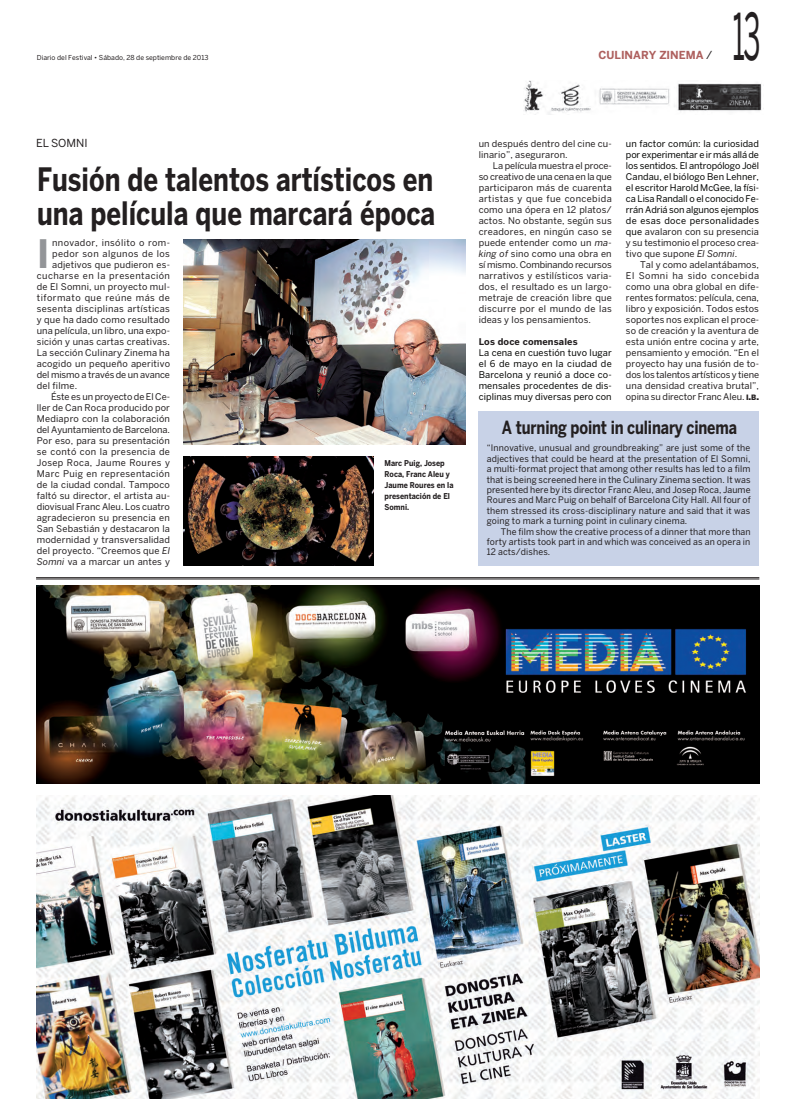
<style>
.page{position:relative;width:797px;height:1106px;background:#fff}
.page>*{position:absolute;margin:0;border:0;box-sizing:border-box;transform-origin:0 0}
.t1{font:64px "Benton Sans";color:#231f20;scale:.45 1}
.t2{font:700 38.9px "Benton Sans";color:#939598}
.t3{font:700 32px/34px "Benton Sans";color:#231f20;scale:.8 1}
.t4{font:700 18px "Benton Sans";letter-spacing:-.01em;color:#231f20;scale:.8 1}
.t5{font:700 11px "Benton Sans";color:#ae605e}
.t6{font:11px "Benton Sans";color:#231f20}
.t7{font:9.2px "Benton Sans";letter-spacing:.015em;color:#231f20}
.t8{font:9.2px/11px "Benton Sans";letter-spacing:.01em;color:#040503}
.t9{font:9.2px "Benton Sans";letter-spacing:-.01em;color:#231f20}
.t10{font:9.2px "Benton Sans";letter-spacing:.035em;color:#231f20}
.t11{font:9.2px "Benton Sans";letter-spacing:-.015em;color:#231f20}
.t12{font:9.2px "Benton Sans";letter-spacing:-.01em;color:#040503}
.t13{font:9.2px "Benton Sans";letter-spacing:.04em;color:#231f20}
.t14{font:9.2px "Benton Sans";letter-spacing:.045em;color:#231f20}
.t15{font:9.2px "Benton Sans";letter-spacing:.05em;color:#231f20}
.t16{font:9.2px "Benton Sans";letter-spacing:-.015em;color:#040503}
.t17{font:9.2px "Benton Sans";letter-spacing:.035em;color:#040503}
.t18{font:9px "Benton Sans";letter-spacing:.015em;color:#231f20}
.t19{font:700 8px/11px "Benton Sans";color:#231f20;scale:.9 1}
.t20{font:6.8px "Benton Sans";color:#231f20}
.s1{font-style:italic}
.s2{font-weight:700;color:#231f20}
.s3{color:#040503}
.s4{font-family:"Benton Sans Black SC800";font-size:7.4px}
.s5{font-family:"Benton Sans Black SC800"}
</style>
<div class="page">
<img style="left:184px;top:239px;width:281px;height:205px">
<img style="left:184px;top:456px;width:189px;height:109px">
<img style="left:524px;top:81px;width:238px;height:33px">
<img style="left:37px;top:795px;width:722px;height:303px">
<img style="left:36px;top:585px;width:723px;height:199px">
<hr style="left:36px;top:578px;width:723px;height:1px;background:#231f20">
<hr style="left:36px;top:577px;width:723px;height:1px;background:#231f20">
<div style="left:478px;top:411px;width:281px;height:154px;background:#c8d2e7"></div>
<p class="t20" style="left:37px;top:53px;width:173px">Diario del Festival • Sábado, 28 de septiembre de 2013</p>
<p class="t5" style="left:598px;top:48px;width:90px">culinary Zinema</p>
<p class="t6" style="left:706px;top:48px;width:8px">/</p>
<p class="t1" style="left:732px;top:-1px;width:64px">13</p>
<p class="t6" style="left:36px;top:136px;width:53px">El Somn i</p>
<p class="t3" style="left:37px;top:162px;width:499px">Fusión de talentos artísticos en una película que marcará época</p>
<p class="t2" style="left:37px;top:231px;width:14px">I</p>
<p class="t13" style="left:52px;top:237px;width:119px">nnovador, insólito o rom-</p>
<p class="t14" style="left:52px;top:248px;width:119px">pedor son algunos de los</p>
<p class="t7" style="left:52px;top:259px;width:119px">adjetivos que pudieron es-</p>
<p class="t14" style="left:37px;top:270px;width:135px">cucharse en la presentación</p>
<p class="t7" style="left:37px;top:281px;width:135px">de El Somni, un proyecto mul-</p>
<p class="t15" style="left:37px;top:292px;width:135px">tiformato que reúne más de</p>
<p class="t10" style="left:37px;top:303px;width:135px">sesenta disciplinas artísticas</p>
<p class="t7" style="left:37px;top:314px;width:134px">y que ha dado como resultado</p>
<p class="t7" style="left:37px;top:325px;width:135px">una película, un libro, una expo-</p>
<p class="t7" style="left:37px;top:336px;width:134px">sición y unas cartas creativas.</p>
<p class="t7" style="left:37px;top:347px;width:134px">La sección Culinary Zinema ha</p>
<p class="t7" style="left:37px;top:358px;width:135px">acogido un pequeño aperitivo</p>
<p class="t9" style="left:37px;top:369px;width:135px">del mismo a través de un avance</p>
<p class="t7" style="left:37px;top:380px;width:42px">del filme.</p>
<p class="t9" style="left:51px;top:391px;width:120px">Éste es un proyecto de El Ce-</p>
<p class="t7" style="left:37px;top:402px;width:134px">ller de Can Roca producido por</p>
<p class="t7" style="left:37px;top:413px;width:135px">Mediapro con la colaboración</p>
<p class="t9" style="left:37px;top:424px;width:135px">del Ayuntamiento de Barcelona.</p>
<p class="t7" style="left:37px;top:435px;width:134px">Por eso, para su presentación</p>
<p class="t10" style="left:37px;top:446px;width:135px">se contó con la presencia de</p>
<p class="t10" style="left:37px;top:457px;width:134px">Josep Roca, Jaume Roures y</p>
<p class="t10" style="left:37px;top:468px;width:134px">Marc Puig en representación</p>
<p class="t7" style="left:37px;top:479px;width:134px">de la ciudad condal. Tampoco</p>
<p class="t7" style="left:37px;top:490px;width:135px">faltó su director, el artista au-</p>
<p class="t7" style="left:37px;top:501px;width:135px">diovisual Franc Aleu. Los cuatro</p>
<p class="t7" style="left:37px;top:512px;width:134px">agradecieron su presencia en</p>
<p class="t7" style="left:37px;top:523px;width:134px">San Sebastián y destacaron la</p>
<p class="t7" style="left:37px;top:534px;width:135px">modernidad y transversalidad</p>
<p class="t7" style="left:37px;top:545px;width:135px">del proyecto. “Creemos que <span class="s1">El</span></p>
<p class="t7" style="left:37px;top:556px;width:135px"><span class="s1">Somni</span> va a marcar un antes y</p>
<p class="t19" style="left:384px;top:457px;width:78px">Marc Puig, Josep<br>Roca, Franc Aleu y<br>Jaume Roures en la presentación de El<br>Somni.</p>
<p class="t7" style="left:478px;top:138px;width:135px">un después dentro del cine cu-</p>
<p class="t7" style="left:478px;top:149px;width:91px">linario”, aseguraron.</p>
<p class="t9" style="left:493px;top:160px;width:120px">La película muestra el proce-</p>
<p class="t11" style="left:478px;top:171px;width:135px">so creativo de una cena en la que</p>
<p class="t7" style="left:478px;top:182px;width:135px">participaron más de cuarenta</p>
<p class="t13" style="left:478px;top:193px;width:134px">artistas y que fue concebida</p>
<p class="t7" style="left:478px;top:204px;width:134px">como una ópera en 12 platos/</p>
<p class="t7" style="left:478px;top:215px;width:134px">actos. No obstante, según sus</p>
<p class="t7" style="left:478px;top:226px;width:135px">creadores, en ningún caso se</p>
<p class="t7" style="left:478px;top:237px;width:135px">puede entender como un <span class="s1">ma-</span></p>
<p class="t7" style="left:478px;top:248px;width:134px"><span class="s1">king of</span> sino como una obra en</p>
<p class="t9" style="left:478px;top:259px;width:135px">sí mismo. Combinando recursos</p>
<p class="t7" style="left:478px;top:270px;width:135px">narrativos y estilísticos varia-</p>
<p class="t7" style="left:478px;top:281px;width:135px">dos, el resultado es un largo-</p>
<p class="t7" style="left:478px;top:292px;width:135px">metraje de creación libre que</p>
<p class="t10" style="left:478px;top:303px;width:135px">discurre por el mundo de las</p>
<p class="t7" style="left:478px;top:314px;width:114px">ideas y los pensamientos.</p>
<p class="t8" style="left:478px;top:336px;width:135px"><span class="s2">Los doce comensales<br></span>La cena en cuestión tuvo lugar el 6 de mayo en la ciudad de<br>Barcelona y reunió a doce co&shy;mensales procedentes de dis&shy;ciplinas muy diversas pero con</p>
<p class="t8" style="left:626px;top:138px;width:134px">un factor común: la curiosidad</p>
<p class="t16" style="left:626px;top:149px;width:135px">por experimentar e ir más allá de</p>
<p class="t12" style="left:626px;top:160px;width:135px">los sentidos. El antropólogo Joël</p>
<p class="t8" style="left:626px;top:171px;width:134px">Candau, el biólogo Ben Lehner,</p>
<p class="t8" style="left:626px;top:182px;width:135px">el escritor Harold McGee, la físi-</p>
<p class="t8" style="left:626px;top:193px;width:135px">ca Lisa Randall o el conocido Fe-</p>
<p class="t12" style="left:626px;top:204px;width:134px">rrán Adriá son algunos ejemplos</p>
<p class="t17" style="left:626px;top:215px;width:135px">de esas doce personalidades</p>
<p class="t7" style="left:626px;top:226px;width:134px"><span class="s3">que</span> avalaron con su presencia</p>
<p class="t7" style="left:626px;top:237px;width:135px">y su testimonio el proceso crea-</p>
<p class="t7" style="left:626px;top:248px;width:113px">tivo que supone <span class="s1">El Somni</span>.</p>
<p class="t7" style="left:640px;top:259px;width:120px">Tal y como adelantábamos,</p>
<p class="t15" style="left:626px;top:270px;width:135px">El Somni ha sido concebida</p>
<p class="t7" style="left:626px;top:281px;width:135px">como una obra global en dife-</p>
<p class="t7" style="left:626px;top:292px;width:135px">rentes formatos: película, cena,</p>
<p class="t7" style="left:626px;top:303px;width:134px">libro y exposición. Todos estos</p>
<p class="t7" style="left:626px;top:314px;width:135px">soportes nos explican el proce-</p>
<p class="t7" style="left:626px;top:325px;width:134px">so de creación y la aventura de</p>
<p class="t7" style="left:626px;top:336px;width:134px">esta unión entre cocina y arte,</p>
<p class="t7" style="left:626px;top:347px;width:134px">pensamiento y emoción. “En el</p>
<p class="t7" style="left:626px;top:358px;width:135px">proyecto hay una fusión de to-</p>
<p class="t11" style="left:626px;top:369px;width:135px">dos los talentos artísticos y tiene</p>
<p class="t7" style="left:626px;top:380px;width:135px">una densidad creativa brutal”,</p>
<p class="t9" style="left:626px;top:391px;width:135px">opina su director Franc Aleu. <span class="s4">i</span><span class="s5">.</span><span class="s4">b</span><span class="s5">.</span></p>
<p class="t4" style="left:502px;top:417px;width:295px">A turning point in culinary cinema</p>
<p class="t18" style="left:487px;top:442px;width:265px">“I nnovative, unusual and groundbreaking” are just some of the</p>
<p class="t18" style="left:487px;top:453px;width:265px">adjectives that could be heard at the presentation of El Somni,</p>
<p class="t18" style="left:487px;top:463px;width:265px">a multi-format project that among other results has led to a film</p>
<p class="t18" style="left:487px;top:474px;width:265px">that is being screened here in the Culinary Zinema section. It was</p>
<p class="t18" style="left:487px;top:484px;width:265px">presented here by its director Franc Aleu, and Josep Roca, Jaume</p>
<p class="t18" style="left:487px;top:494px;width:265px">Roures and Marc Puig on behalf of Barcelona City Hall. All four of</p>
<p class="t18" style="left:487px;top:505px;width:265px">them stressed its cross-disciplinary nature and said that it was</p>
<p class="t18" style="left:487px;top:515px;width:202px">going to mark a turning point in culinary cinema.</p>
<p class="t18" style="left:501px;top:526px;width:251px">The film show the creative process of a dinner that more than</p>
<p class="t18" style="left:487px;top:536px;width:265px">forty artists took part in and which was conceived as an opera in</p>
<p class="t18" style="left:487px;top:547px;width:65px">12 acts/dishes.</p>
</div>
